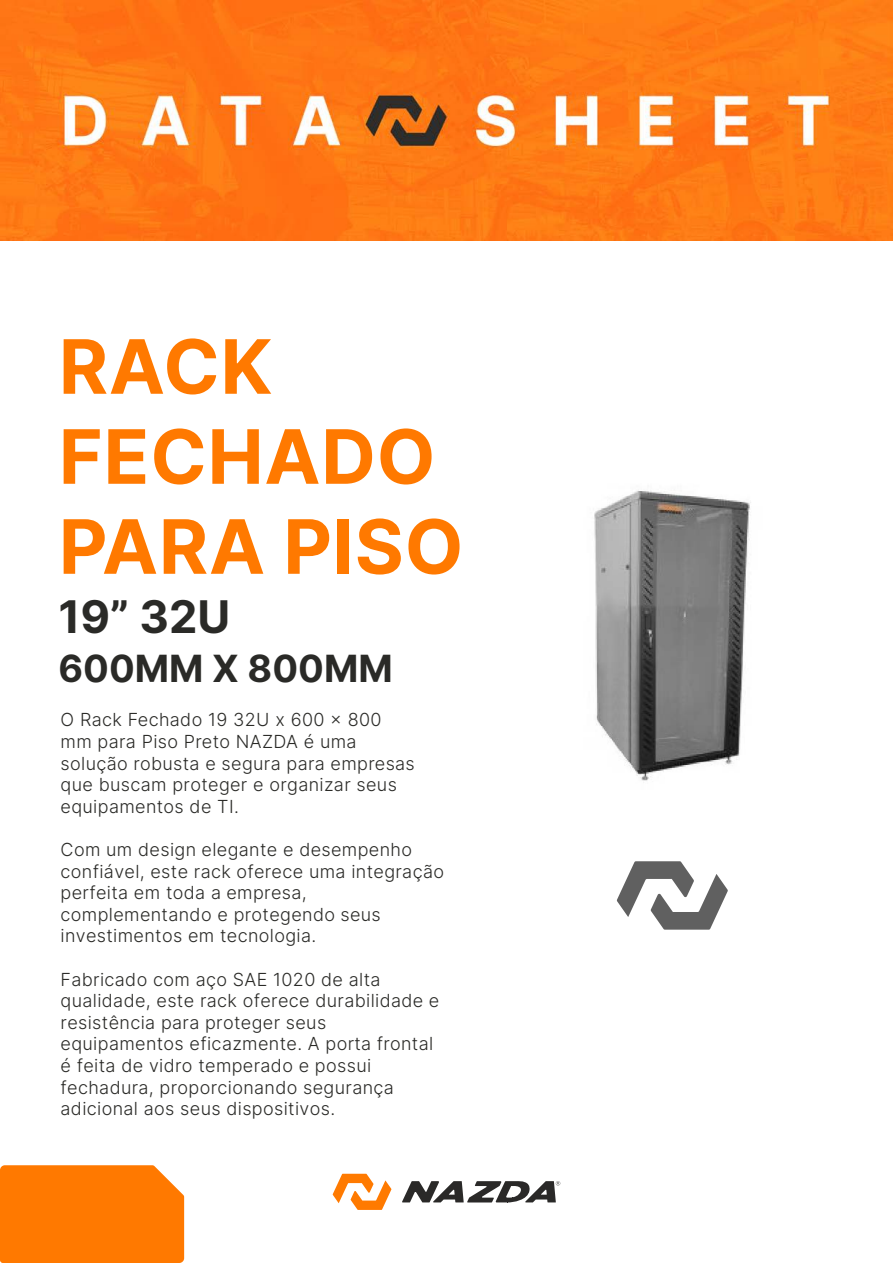
<style>
.page{position:relative;width:893px;height:1263px;background:#fff}
.page>*{position:absolute;margin:0;border:0;box-sizing:border-box;transform-origin:0 0}
.t1{font:700 75px/90px "Inter";letter-spacing:.01em;color:#ff7900}
.t2{font:700 45px "Inter";color:#2a2a27}
.t3{font:700 37.5px "Inter";color:#2a2a27}
.t4{font:300 18px/21.6px "Inter";letter-spacing:.02em;color:#2a2a27}
</style>
<div class="page">
<img style="left:0;top:0;width:893px;height:241px">
<svg style="left:333px;top:1174px;width:58px;height:36px"></svg>
<svg style="left:402px;top:1181px;width:158px;height:21px"></svg>
<div style="left:0;top:1165px;width:184px;height:98px;background:#ff7900"></div>
<img style="left:594px;top:490px;width:157px;height:291px">
<svg style="left:617px;top:861px;width:111px;height:69px"></svg>
<h1 class="t1" style="left:59px;top:319px;width:406px">RACK<br>FECHADO<br>PARA PISO</h1>
<h2 class="t2" style="left:58px;top:583px;width:173px">19” 32U</h2>
<h3 class="t3" style="left:58px;top:640px;width:336px">600MM X 800MM</h3>
<p class="t4" style="left:61px;top:709px;width:356px">O Rack Fechado 19 32U x 600 x 800 mm para Piso Preto NAZDA é uma solução robusta e segura para empresas que buscam proteger e organizar seus equipamentos de TI.</p>
<p class="t4" style="left:61px;top:838px;width:385px">Com um design elegante e desempenho confiável, este rack oferece uma integração perfeita em toda a empresa, complementando e protegendo seus investimentos em tecnologia.</p>
<p class="t4" style="left:61px;top:968px;width:380px">Fabricado com aço SAE 1020 de alta qualidade, este rack oferece durabilidade e resistência para proteger seus equipamentos eficazmente. A porta frontal é feita de vidro temperado e possui fechadura, proporcionando segurança adicional aos seus dispositivos.</p>
</div>
